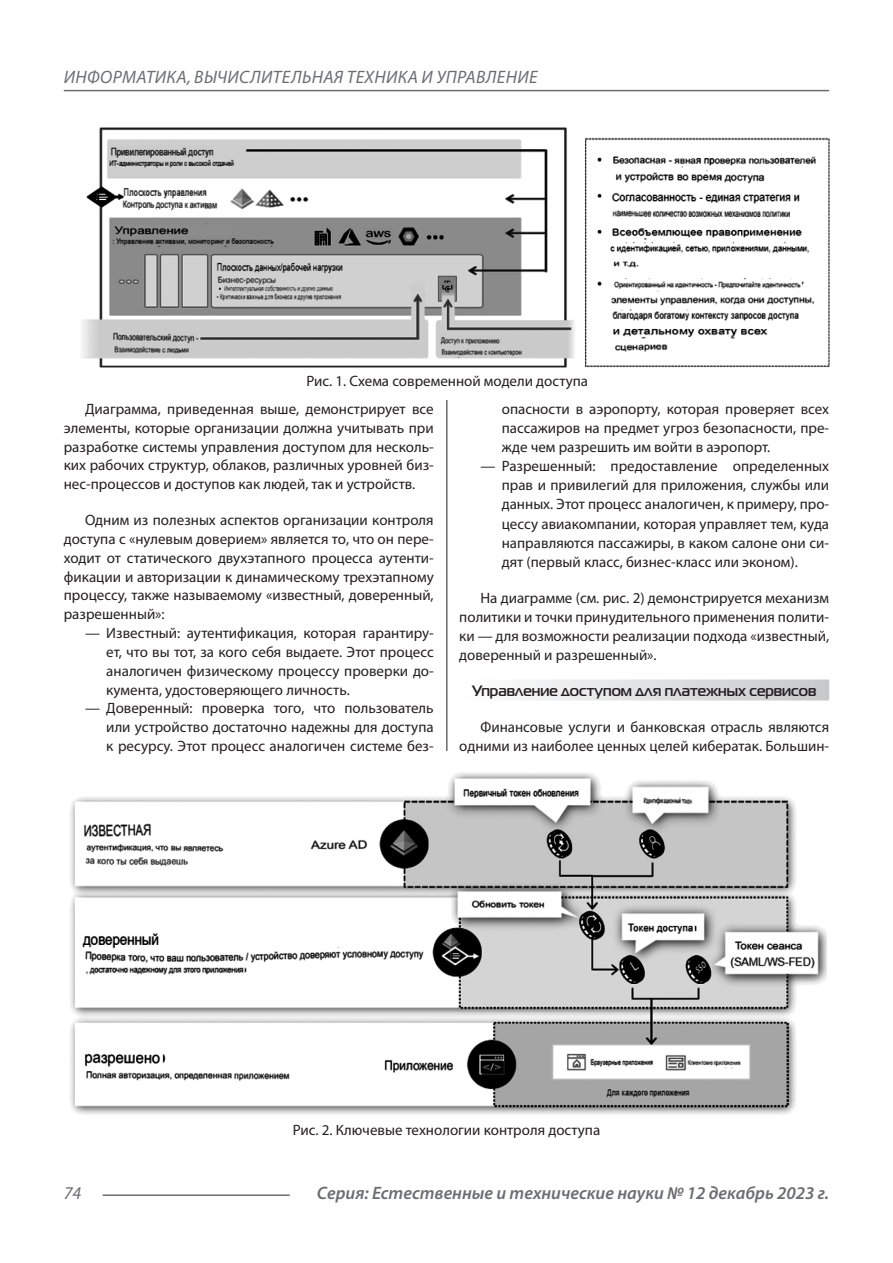
<style>
.page{position:relative;width:893px;height:1263px;background:#fff}
.page>*{position:absolute;margin:0;border:0;box-sizing:border-box;transform-origin:0 0}
.t1{font:italic 600 18px "Myriad Pro";color:#6c6d70}
.t2{font:italic 18px "Myriad Pro";letter-spacing:.02em;color:#6c6d70}
.Статья_текст{font:15px/18.8px "Myriad Pro";color:#231f20;text-align:justify}
.Статья_подзаголовок{font:700 15px "Magistral C";color:#231f20}
</style>
<div class="page">
<hr style="left:446px;top:128px;width:1px;height:1007px;background:#231f20">
<hr style="left:103px;top:1194px;width:187px;height:2px;background:#6c6d70">
<hr style="left:64px;top:90px;width:765px;height:1px;background:#6c6d70">
<div style="left:459px;top:679px;width:370px;height:21px;background:linear-gradient(to right,#fefeff,#c6c8ca)"></div>
<div style="left:440px;top:386px;width:15px;height:14px;background:#fff"></div>
<div style="left:65px;top:128px;width:765px;height:258px;background:#fff"></div>
<img style="left:82px;top:128px;width:748px;height:240px">
<img style="left:70px;top:772px;width:756px;height:343px">
<div style="left:440px;top:751px;width:13px;height:17px;background:#fff"></div>
<p class="t2" style="left:64px;top:66px;width:475px">ИНФОРМАТИКА, ВЫЧИСЛИТЕЛЬНАЯ ТЕХНИКА И УПРАВЛЕНИЕ</p>
<p class="Статья_текст" style="left:306px;top:371px;width:283px">Рис. 1. Схема современной модели доступа</p>
<p class="Статья_текст" style="left:64px;top:399px;width:371px;text-indent:21px">Диаграмма, приведенная выше, демонстрирует все элементы, которые организации должна учитывать при разработке системы управления доступом для несколь&shy;ких рабочих структур, облаков, различных уровней биз&shy;нес-процессов и доступов как людей, так и устройств.</p>
<p class="Статья_текст" style="left:64px;top:510px;width:371px;text-indent:21px">Одним из полезных аспектов организации контроля доступа с «нулевым доверием» является то, что он пере&shy;ходит от статического двухэтапного процесса аутенти&shy;фикации и авторизации к динамическому трехэтапному процессу, также называемому «известный, доверенный, разрешенный»:</p>
<p class="Статья_текст" style="left:106px;top:623px;width:329px;text-indent:-21px">— Известный: аутентификация, которая гарантиру&shy;ет, что вы тот, за кого себя выдаете. Этот процесс аналогичен физическому процессу проверки до&shy;кумента, удостоверяющего личность.</p>
<p class="Статья_текст" style="left:106px;top:699px;width:329px;text-indent:-21px">— Доверенный: проверка того, что пользователь или устройство достаточно надежны для доступа к ресурсу. Этот процесс аналогичен системе без-</p>
<p class="Статья_текст" style="left:502px;top:399px;width:329px">опасности в аэропорту, которая проверяет всех пассажиров на предмет угроз безопасности, пре&shy;жде чем разрешить им войти в аэропорт.</p>
<p class="Статья_текст" style="left:502px;top:456px;width:329px;text-indent:-21px">— Разрешенный: предоставление определенных прав и привилегий для приложения, службы или данных. Этот процесс аналогичен, к примеру, про&shy;цессу авиакомпании, которая управляет тем, куда направляются пассажиры, в каком салоне они си&shy;дят (первый класс, бизнес-класс или эконом).</p>
<p class="Статья_текст" style="left:459px;top:588px;width:371px;text-indent:21px">На диаграмме (см. рис. 2) демонстрируется механизм политики и точки принудительного применения полити&shy;ки — для возможности реализации подхода «известный, доверенный и разрешенный».</p>
<p class="Статья_подзаголовок" style="left:472px;top:682px;width:346px">Управление доступом для платежных сервисов</p>
<p class="Статья_текст" style="left:459px;top:717px;width:371px;text-align:right">Финансовые услуги и банковская отрасль являются одними из наиболее ценных целей кибератак. Большин-</p>
<p class="Статья_текст" style="left:293px;top:1121px;width:309px">Рис. 2. Ключевые технологии контроля доступа</p>
<p class="t2" style="left:64px;top:1182px;width:19px">74</p>
<p class="t1" style="left:317px;top:1182px;width:514px">Серия: Естественные и технические науки № 12 декабрь 2023 г.</p>
</div>
